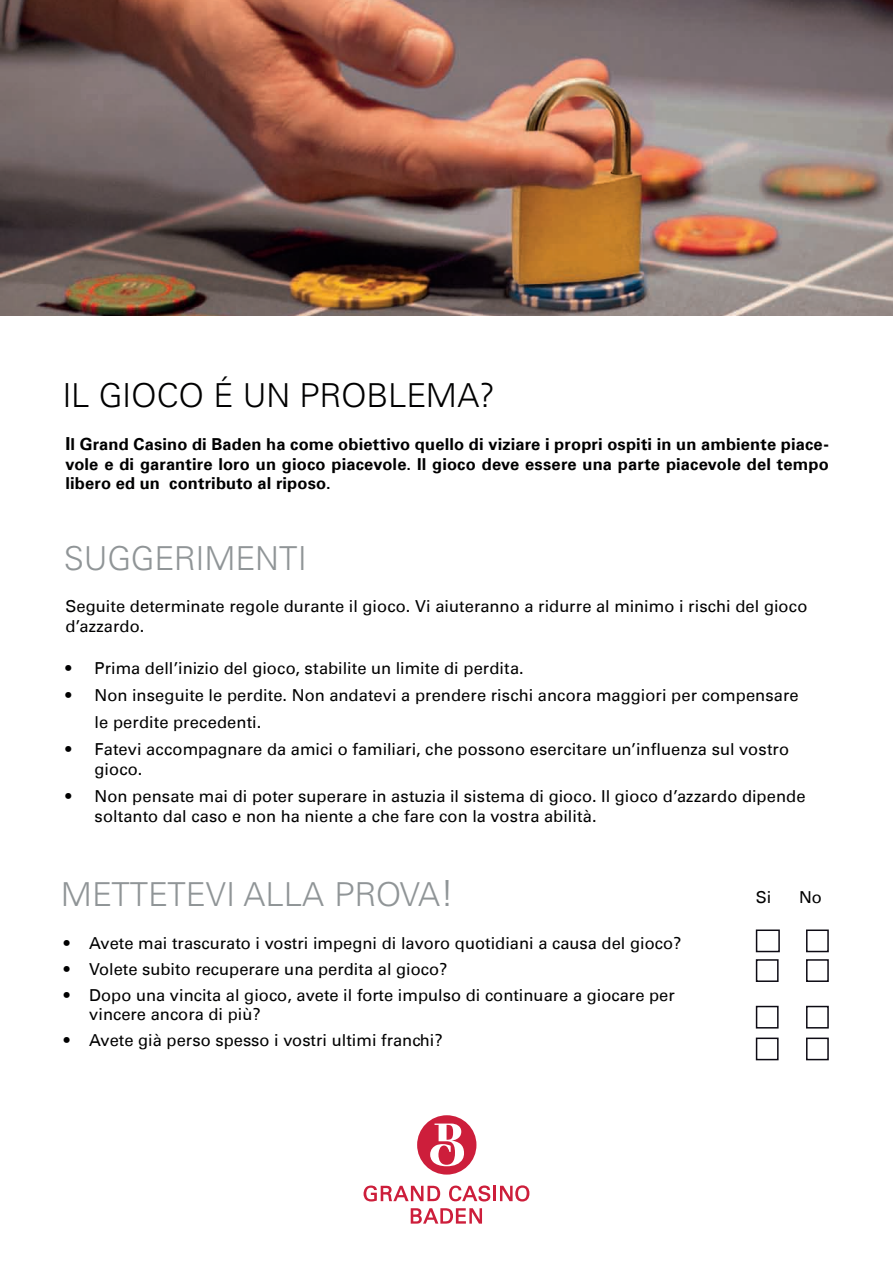
<style>
.page{position:relative;width:893px;height:1263px;background:#fff}
.page>*{position:absolute;margin:0;border:0;box-sizing:border-box;transform-origin:0 0}
.t1{font:300 33px "Univers";letter-spacing:-.005em;color:#909597}
.t2{font:300 33px "Univers";letter-spacing:-.01em;color:#000001}
.t3{font:18px "Myriad Pro";color:#0d0b14}
.t4{font:16.5px/19.8px "Univers";color:#000001}
.t5{font:700 16.5px/19.8px "Univers";letter-spacing:.01em;color:#000001;text-align:justify}
.s1{font-size:18px}
.s2{font-size:36px}
</style>
<div class="page">
<svg style="left:417px;top:1115px;width:59px;height:59px"></svg>
<svg style="left:364px;top:1185px;width:76px;height:16px"></svg>
<svg style="left:449px;top:1185px;width:41px;height:16px"></svg>
<hr style="left:493px;top:1186px;width:3px;height:15px;background:#cd1e3b">
<svg style="left:500px;top:1185px;width:29px;height:16px"></svg>
<svg style="left:411px;top:1208px;width:71px;height:15px"></svg>
<img style="left:0;top:0;width:893px;height:316px">
<div style="left:756px;top:959px;width:23px;height:23px;border:2px solid #0d0b14"></div>
<div style="left:756px;top:929px;width:24px;height:23px;border:2px solid #0d0b14"></div>
<div style="left:806px;top:959px;width:23px;height:23px;border:2px solid #0d0b14"></div>
<div style="left:756px;top:1006px;width:23px;height:22px;border:2px solid #0d0b14"></div>
<div style="left:806px;top:1037px;width:23px;height:23px;border:2px solid #0d0b14"></div>
<div style="left:806px;top:1006px;width:23px;height:22px;border:2px solid #0d0b14"></div>
<div style="left:756px;top:1037px;width:23px;height:23px;border:2px solid #0d0b14"></div>
<div style="left:806px;top:929px;width:23px;height:23px;border:2px solid #0d0b14"></div>
<h1 class="t2" style="left:62px;top:375px;width:434px">IL GIOCO É UN PROBLEMA?</h1>
<p class="t5" style="left:65px;top:434px;width:765px"><span class="s1">I</span>l Grand Casino di Baden ha come obiettivo quello di viziare i propri ospiti in un ambiente piace&shy;vole e di garantire loro un gioco piacevole. Il gioco deve essere una parte piacevole del tempo libero ed un contributo al riposo.</p>
<p class="t3" style="left:70px;top:444px;width:58px">gjlkdjfd</p>
<h1 class="t1" style="left:64px;top:538px;width:244px">SUGGERIMENTI</h1>
<p class="t4" style="left:65px;top:596px;width:743px">Seguite determinate regole durante il gioco. Vi aiuteranno a ridurre al minimo i rischi del gioco d’azzardo.</p>
<p class="t4" style="left:65px;top:658px;width:460px">• Prima dell’inizio del gioco, stabilite un limite di perdita.</p>
<p class="t4" style="left:95px;top:682px;width:706px;line-height:27px;text-indent:-29px">• Non inseguite le perdite. Non andatevi a prendere rischi ancora maggiori per compensare le perdite precedenti.</p>
<p class="t4" style="left:95px;top:739px;width:696px;text-indent:-29px">• Fatevi accompagnare da amici o familiari, che possono esercitare un’influenza sul vostro gioco.</p>
<p class="t4" style="left:95px;top:786px;width:712px;text-indent:-29px">• Non pensate mai di poter superare in astuzia il sistema di gioco. Il gioco d’azzardo dipende soltanto dal caso e non ha niente a che fare con la vostra abilità.</p>
<h1 class="t1" style="left:61px;top:875px;width:395px">METTETEVI ALLA PROVA<span class="s2">!</span></h1>
<p class="t4" style="left:64px;top:933px;width:619px">• Avete mai trascurato i vostri impegni di lavoro quotidiani a causa del gioco?</p>
<p class="t4" style="left:64px;top:959px;width:385px">• Volete subito recuperare una perdita al gioco?</p>
<p class="t4" style="left:89px;top:985px;width:587px;text-indent:-25px">• Dopo una vincita al gioco, avete il forte impulso di continuare a giocare per vincere ancora di più?</p>
<p class="t4" style="left:64px;top:1030px;width:380px">• Avete già perso spesso i vostri ultimi franchi?</p>
<p class="t4" style="left:756px;top:887px;width:17px">Si</p>
<p class="t4" style="left:799px;top:887px;width:24px">No</p>
</div>
